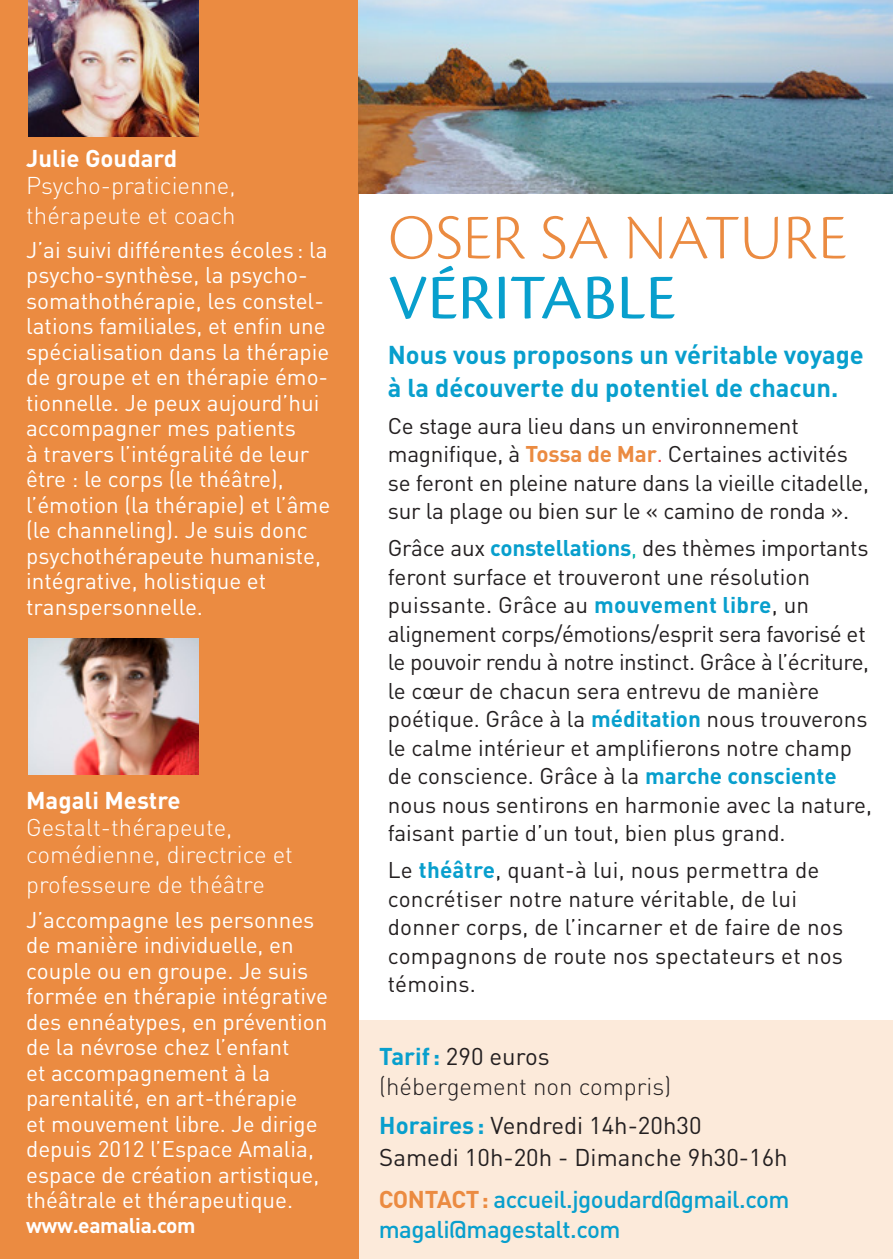
<style>
.page{position:relative;width:893px;height:1259px;background:#fff}
.page>*{position:absolute;margin:0;border:0;box-sizing:border-box;transform-origin:0 0}
.t1{font:300 66px "Cronos Pro";letter-spacing:.01em;color:#eb8b41}
.t2{font:66px "Cronos Pro";letter-spacing:.01em;color:#089fcd}
.t3{font:700 25.5px/33px "DIN Pro";color:#089fcd}
.t4{font:300 24px/27px "DIN Pro";color:#fff}
.t5{font:24px "DIN Pro";color:#231f20}
.t6{font:500 24px "DIN Pro";letter-spacing:-.02em;color:#089fcd}
.t7{font:300 24px/30px "DIN Pro";color:#231f20}
.t8{font:700 24px "DIN Pro";color:#fff}
.t9{font:22.5px/28.5px "DIN Pro";color:#231f20}
.t10{font:22.5px/25.5px "DIN Pro";color:#fff}
.t11{font:700 21px "DIN Pro";letter-spacing:-.02em;color:#fff}
.s1{font-weight:700}
.s2{font-weight:700;color:#eb8b41}
.s3{color:#ef4d4e}
.s4{font-weight:700;color:#089fcd}
.s5{color:#00b1a8}
.s6{font-weight:400}
</style>
<div class="page">
<div style="left:358px;top:1020px;width:535px;height:239px;background:#fceada"></div>
<div style="left:0;top:0;width:359px;height:1259px;background:#eb8b41"></div>
<img style="left:28px;top:0;width:170px;height:136px">
<img style="left:28px;top:638px;width:170px;height:136px">
<img style="left:359px;top:0;width:534px;height:193px">
<p class="t4" style="left:26px;top:144px;width:211px"><span class="s1">Julie Goudard<br></span>Psycho-praticienne,</p>
<p class="t4" style="left:26px;top:201px;width:211px">thérapeute et coach</p>
<p class="t10" style="left:26px;top:236px;width:306px">J’ai suivi différentes écoles : la psycho-synthèse, la psycho&shy;somathothérapie, les constel&shy;lations familiales, et enfin une spécialisation dans la thérapie de groupe et en thérapie émo&shy;tionnelle. Je peux aujourd’hui accompagner mes patients<br>à travers l’intégralité de leur être : le corps (le théâtre), l’émotion (la thérapie) et l’âme (le channeling). Je suis donc psychothérapeute humaniste, intégrative, holistique et transpersonnelle.</p>
<p class="t8" style="left:26px;top:784px;width:156px">Magali Mestre</p>
<p class="t4" style="left:26px;top:813px;width:268px">Gestalt-thérapeute, comédienne, directrice et</p>
<p class="t4" style="left:26px;top:870px;width:240px">professeure de théâtre</p>
<p class="t10" style="left:26px;top:905px;width:303px">J’accompagne les personnes de manière individuelle, en couple ou en groupe. Je suis formée en thérapie intégrative des ennéatypes, en prévention de la névrose chez l’enfant<br>et accompagnement à la parentalité, en art-thérapie<br>et mouvement libre. Je dirige depuis 2012 l’Espace Amalia, espace de création artistique, théâtrale et thérapeutique.</p>
<p class="t11" style="left:26px;top:1211px;width:171px">www.eamalia.com</p>
<p class="t1" style="left:388px;top:200px;width:460px">OSER SA NATURE</p>
<p class="t2" style="left:388px;top:260px;width:289px">VÉRITABLE</p>
<p class="t3" style="left:388px;top:337px;width:478px">Nous vous proposons un véritable voyage à la découverte du potentiel de chacun.</p>
<p class="t9" style="left:388px;top:410px;width:483px">Ce stage aura lieu dans un environnement magnifique, à <span class="s2">Tossa de Mar</span><span class="s3">.</span> Certaines activités se feront en pleine nature dans la vieille citadelle, sur la plage ou bien sur le « camino de ronda ».</p>
<p class="t9" style="left:388px;top:533px;width:486px">Grâce aux <span class="s4">constellations</span><span class="s5">,</span> des thèmes importants feront surface et trouveront une résolution puissante. Grâce au <span class="s4">mouvement libre</span>, un alignement corps/émotions/esprit sera favorisé et le pouvoir rendu à notre instinct. Grâce à l’écriture, le cœur de chacun sera entrevu de manière poétique. Grâce à la <span class="s4">méditation</span> nous trouverons le calme intérieur et amplifierons notre champ de conscience. Grâce à la <span class="s4">marche consciente </span>nous nous sentirons en harmonie avec la nature, faisant partie d’un tout, bien plus grand.</p>
<p class="t9" style="left:388px;top:855px;width:457px">Le <span class="s4">théâtre</span>, quant-à lui, nous permettra de concrétiser notre nature véritable, de lui donner corps, de l’incarner et de faire de nos compagnons de route nos spectateurs et nos témoins.</p>
<p class="t7" style="left:379px;top:1040px;width:293px"><span class="s4">Tarif:</span> <span class="s6">290 euros </span>(hébergement non compris)</p>
<p class="t5" style="left:379px;top:1108px;width:324px"><span class="s4">Horaires:</span> Vendredi 14h-20h30</p>
<p class="t5" style="left:379px;top:1141px;width:410px">Samedi 10h-20h - Dimanche 9h30-16h</p>
<p class="t6" style="left:379px;top:1182px;width:412px"><span class="s2">CONTACT:</span> accueil.jgoudard@gmail.com</p>
<p class="t6" style="left:379px;top:1212px;width:243px">magali@magestalt.com</p>
</div>
